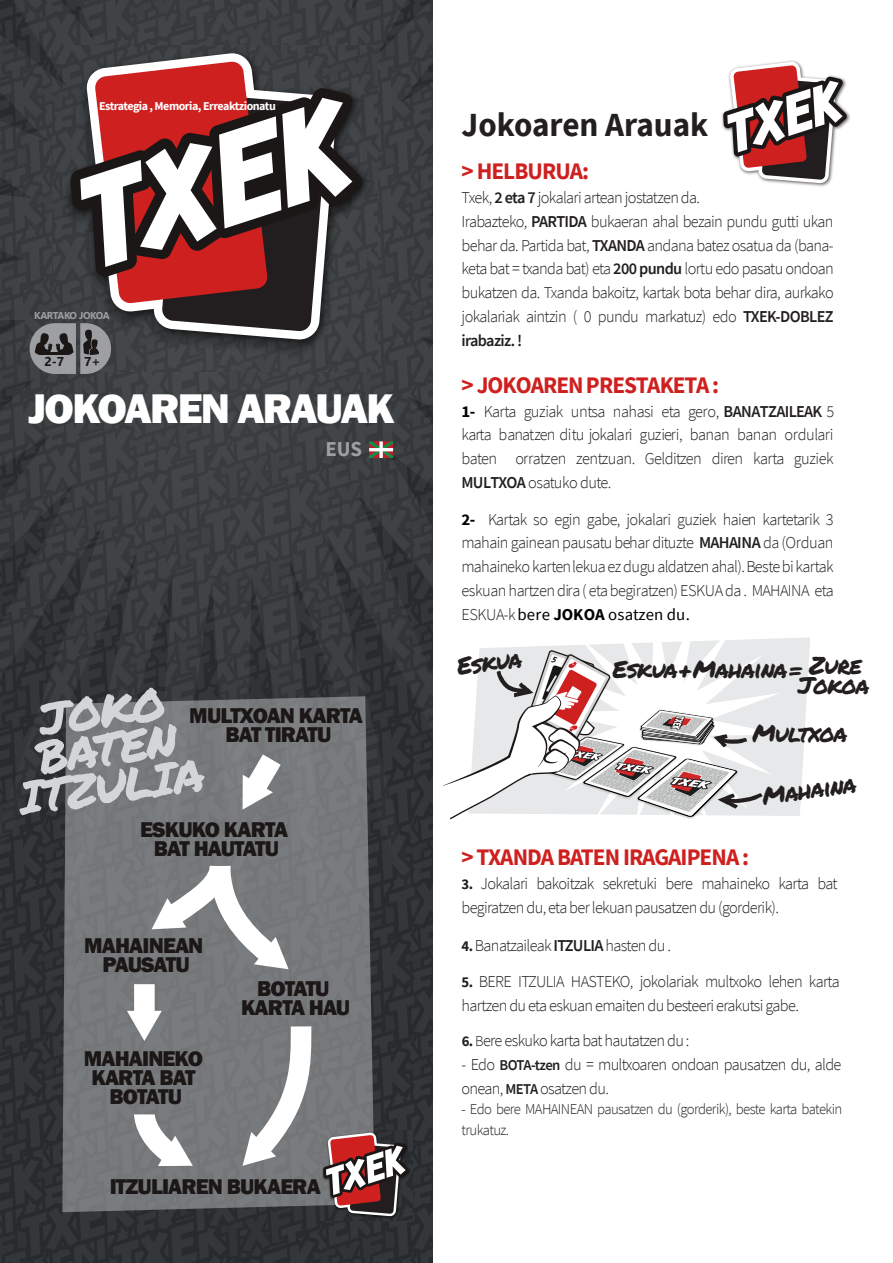
<style>
.page{position:relative;width:893px;height:1263px;background:#fff}
.page>*{position:absolute;margin:0;border:0;box-sizing:border-box;transform-origin:0 0}
.t1{font:45.45px/37.8px "Permanent Marker";color:#d4d5d7;text-align:center}
.t2{font:800 42.6px "Franklin Gothic";letter-spacing:-.04em;color:#fff}
.t3{font:700 33.75px "Source Sans Pro";color:#231f20}
.t4{font:24px/20px "Permanent Marker";letter-spacing:-.04em;color:#231f20;text-align:center}
.t5{font:700 23.7px "Source Sans Pro";letter-spacing:-.04em;color:#cf2020}
.t6{font:800 22.05px/18.9px "Franklin Gothic";letter-spacing:-.04em;color:#1c1717;text-align:center}
.t7{font:700 21.3px "Source Sans Pro";color:#9d9fa2}
.t8{font:300 16.65px/23.7px "Source Sans Pro";letter-spacing:-.04em;color:#231f20}
.t9{font:16.5px "Source Sans Pro";letter-spacing:.01em;color:#000001}
.t10{font:300 15px/20.7px "Source Sans Pro";letter-spacing:-.04em;color:#231f20}
.t11{font:700 12.75px "Nirmala UI";color:#1c1717}
.t12{font:700 12px "Source Sans Pro";letter-spacing:-.04em;color:#fff}
.t13{font:700 9.9px "Nirmala UI";letter-spacing:-.045em;color:#9d9fa2}
.s1{font-weight:600}
.s2{font-weight:700;font-size:16.5px;color:#000001}
.s3{font-weight:300;font-size:16.65px;color:#231f20}
.s4{font-weight:700}
.s5{font-weight:700;font-size:15px}
.s6{font-size:15px}
.s7{font-weight:600;font-size:15px}
</style>
<div class="page">
<img style="left:721px;top:60px;width:129px;height:127px">
<svg style="left:723px;top:62px;width:124px;height:121px"></svg>
<div style="left:0;top:0;width:432px;height:1263px;background:#303436"></div>
<svg style="left:0;top:0;width:432px;height:699px"></svg>
<div style="left:63px;top:45px;width:312px;height:308px;background:#3d4143"></div>
<svg style="left:86px;top:53px;width:251px;height:8px;fill:#3e4244"></svg>
<div style="left:62px;top:696px;width:313px;height:516px;background:#777a7c"></div>
<img style="left:362px;top:1168px;width:48px;height:52px">
<svg style="left:227px;top:731px;width:73px;height:85px"></svg>
<div style="left:134px;top:984px;width:21px;height:32px;background:#fff"></div>
<svg style="left:127px;top:1011px;width:35px;height:30px"></svg>
<svg style="left:144px;top:845px;width:154px;height:138px"></svg>
<svg style="left:124px;top:1094px;width:75px;height:88px"></svg>
<svg style="left:231px;top:1006px;width:177px;height:210px"></svg>
<svg style="left:30px;top:61px;width:332px;height:313px"></svg>
<svg style="left:479px;top:637px;width:331px;height:179px;fill:#e7e8e9"></svg>
<svg style="left:544px;top:637px;width:240px;height:179px;fill:#e7e8e9"></svg>
<svg style="left:443px;top:650px;width:319px;height:170px"></svg>
<svg style="left:369px;top:441px;width:24px;height:17px"></svg>
<p class="t12" style="left:99px;top:98px;width:178px">Estrategia , Memoria, Erreaktzionatu</p>
<p class="t13" style="left:34px;top:307px;width:77px">KARTAKO JOKOA</p>
<p class="t11" style="left:44px;top:351px;width:21px">2-7</p>
<p class="t11" style="left:84px;top:351px;width:18px">7+</p>
<h2 class="t2" style="left:29px;top:381px;width:367px">JOKOAREN ARAUAK</h2>
<p class="t7" style="left:325px;top:434px;width:38px">EUS</p>
<h1 class="t1" style="left:8px;top:702px;width:188px;rotate:-7deg">JOKO<br>BATEN<br>ITZULIA</h1>
<h3 class="t6" style="left:189px;top:706px;width:175px">MULTXOAN KARTA<br>BAT TIRATU</h3>
<h3 class="t6" style="left:140px;top:820px;width:149px">ESKUKO KARTA<br>BAT HAUTATU</h3>
<h3 class="t6" style="left:84px;top:936px;width:121px">MAHAINEAN<br>PAUSATU</h3>
<h3 class="t6" style="left:84px;top:1049px;width:121px">MAHAINEKO<br>KARTA BAT<br>BOTATU</h3>
<h3 class="t6" style="left:241px;top:979px;width:111px">BOTATU<br>KARTA HAU</h3>
<h3 class="t6" style="left:110px;top:1177px;width:213px">ITZULIAREN BUKAERA</h3>
<h3 class="t3" style="left:462px;top:102px;width:248px">Jokoaren Arauak</h3>
<h3 class="t5" style="left:462px;top:155px;width:129px">&gt; HELBURUA:</h3>
<p class="t8" style="left:462px;top:186px;width:374px">Txek, <span class="s1">2 eta 7</span> jokalari artean jostatzen da.<br>Irabazteko, <span class="s1">PARTIDA</span> bukaeran ahal bezain pundu gutti ukan behar da. Partida bat, <span class="s1">TXANDA</span> andana batez osatua da (bana&shy;keta bat = txanda bat) eta <span class="s1">200 pundu</span> lortu edo pasatu ondoan bukatzen da. Txanda bakoitz, kartak bota behar dira, aurkako jokalariak aintzin ( 0 pundu markatuz) edo <span class="s1">TXEK-DOBLEZ irabaziz. !</span></p>
<h3 class="t5" style="left:462px;top:369px;width:259px">&gt; JOKOARENPRESTAKETA :</h3>
<p class="t8" style="left:461px;top:399px;width:374px;text-align:justify"><span class="s2">1-</span> Karta guziak untsa nahasi eta gero, <span class="s1">BANATZAILEAK</span> 5 karta banatzen ditu jokalari guzieri, banan banan ordulari baten orratzen zentzuan. Gelditzen diren karta guziek <span class="s1">MULTXOA</span> osatuko dute.</p>
<p class="t8" style="left:462px;top:507px;width:374px;text-align:justify"><span class="s2">2-</span> Kartak so egin gabe, jokalari guziek haien kartetarik 3 mahain gainean pausatu behar dituzte <span class="s1">MAHAINA</span> da (Orduan mahainekokartenlekuaezdugualdatzenahal).Bestebikartak eskuan hartzen dira(etabegiratzen) ESKUA da . MAHAINA eta</p>
<p class="t9" style="left:462px;top:604px;width:230px"><span class="s3">ESKUA-k</span>bere <span class="s4">JOKOA</span> osatzen du.</p>
<h3 class="t4" style="left:456px;top:656px;width:67px;rotate:-7deg">Eskua</h3>
<h3 class="t4" style="left:613px;top:658px;width:192px">Eskua+Mahaina=</h3>
<h3 class="t4" style="left:798px;top:655px;width:73px">Zure<br>Jokoa</h3>
<h3 class="t4" style="left:752px;top:723px;width:96px">Multxoa</h3>
<h3 class="t4" style="left:761px;top:785px;width:96px;rotate:-7deg">Mahaina</h3>
<h3 class="t5" style="left:461px;top:841px;width:289px">&gt; TXANDA BATEN IRAGAIPENA :</h3>
<p class="t8" style="left:461px;top:872px;width:378px"><span class="s5">3.</span> Jokalari bakoitzak sekretuki bere mahaineko karta bat begiratzen du, eta ber lekuan pausatzen du (gorderik).</p>
<p class="t8" style="left:461px;top:934px;width:211px"><span class="s5">4.</span> Banatzaileak <span class="s1">ITZULIA</span> hasten du .</p>
<p class="t8" style="left:461px;top:969px;width:380px"><span class="s5">5.</span> BERE ITZULIA HASTEKO, jokolariak multxoko lehen karta hartzen du eta eskuan emaiten du besteeri erakutsi gabe.</p>
<p class="t8" style="left:462px;top:1029px;width:229px"><span class="s5">6.</span> <span class="s6">B</span>ere eskuko karta bat hautatzen du :</p>
<p class="t8" style="left:461px;top:1052px;width:381px">- Edo <span class="s7">BOTA-tzen</span> du = multxoaren ondoan pausatzen du, alde onean, <span class="s7">META</span> osatzen du.</p>
<p class="t10" style="left:461px;top:1099px;width:382px">- Edo bere MAHAINEAN pausatzen du (gorderik), beste karta batekin trukatuz.</p>
</div>
